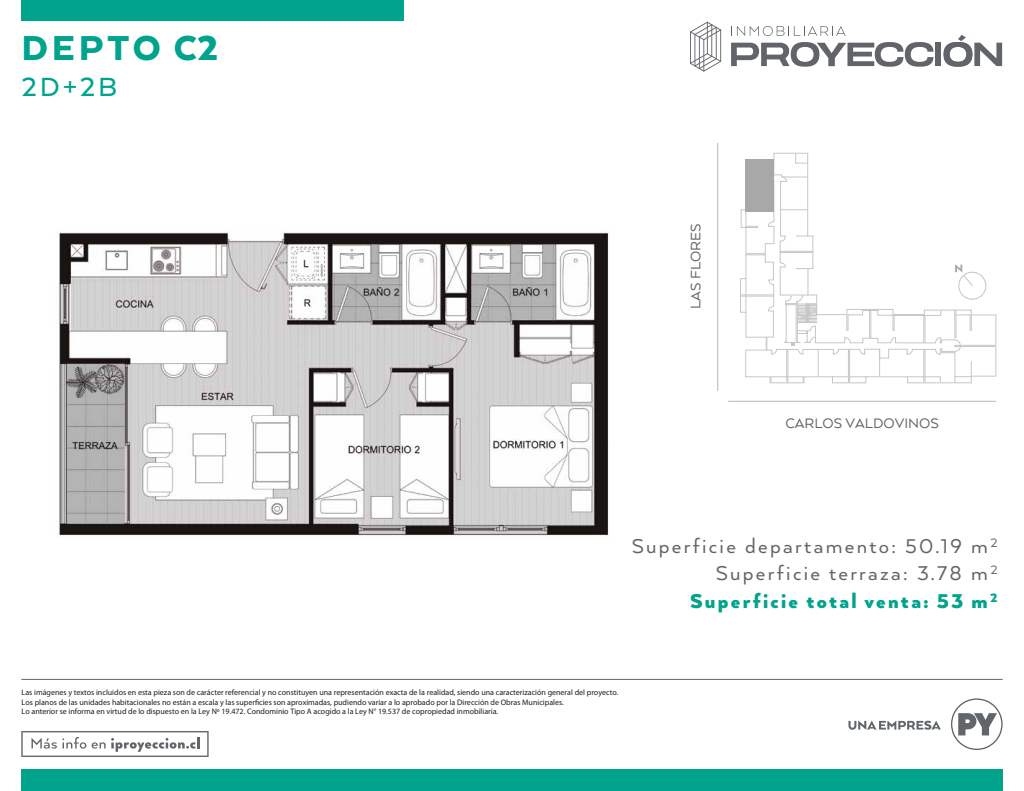
<style>
.page{position:relative;width:1024px;height:791px;background:#fff}
.page>*{position:absolute;margin:0;border:0;box-sizing:border-box;transform-origin:0 0}
.t1{font:900 39.9px "Arquitecta";letter-spacing:.1em;color:#00a38c}
.t2{font:500 30.3px "Arquitecta";color:#00a38c}
.t3{font:23px/27.6px "Arquitecta";letter-spacing:.1em;color:#616569;text-align:right}
.t4{font:15.8px "Arquitecta";color:#616569}
.t5{font:8px/9.6px "Myriad Pro";color:#1d1d1b}
.s1{font-weight:900;color:#00a38c}
</style>
<div class="page">
<div style="left:21px;top:0;width:382px;height:20px;background:#00a38c"></div>
<svg style="left:21px;top:731px;width:187px;height:26px"></svg>
<svg style="left:848px;top:721px;width:92px;height:9px"></svg>
<svg style="left:951px;top:698px;width:51px;height:52px"></svg>
<div style="left:21px;top:769px;width:981px;height:22px;background:#00a38c"></div>
<hr style="left:21px;top:679px;width:981px;height:1px;background:#616569">
<img style="left:58px;top:232px;width:551px;height:304px">
<svg style="left:740px;top:152px;width:256px;height:225px"></svg>
<svg style="left:794px;top:153px;width:14px;height:6px"></svg>
<svg style="left:773px;top:159px;width:198px;height:15px"></svg>
<hr style="left:740px;top:294px;width:33px;height:1px;background:#c7c7c7">
<hr style="left:740px;top:296px;width:33px;height:1px;background:#c7c7c7">
<hr style="left:953px;top:345px;width:42px;height:1px;background:#c7c7c7">
<hr style="left:953px;top:346px;width:42px;height:1px;background:#c7c7c7">
<hr style="left:717px;top:143px;width:1px;height:248px;background:#c7c7c7">
<hr style="left:728px;top:401px;width:267px;height:1px;background:#c7c7c7">
<div style="left:745px;top:159px;width:28px;height:52px;background:#a8a8a8"></div>
<svg style="left:745px;top:174px;width:242px;height:210px"></svg>
<svg style="left:690px;top:22px;width:31px;height:50px"></svg>
<svg style="left:731px;top:26px;width:114px;height:10px"></svg>
<div style="left:935px;top:43px;width:6px;height:23px;background:#616569"></div>
<svg style="left:731px;top:42px;width:202px;height:25px"></svg>
<svg style="left:943px;top:35px;width:58px;height:32px"></svg>
<h1 class="t1" style="left:21px;top:23px;width:198px">DEPTO C2</h1>
<h2 class="t2" style="left:21px;top:68px;width:98px">2D+2B</h2>
<h3 class="t4" style="left:685px;top:309px;width:87px;rotate:-90deg">LAS FLORES</h3>
<h3 class="t4" style="left:785px;top:413px;width:155px">CARLOS VALDOVINOS</h3>
<h3 class="t3" style="left:631px;top:531px;width:367px">Superficie departamento: 50.19 m<sup>2<br></sup>Superficie terraza: 3.78 m<sup>2<br></sup><span class="s1">Superficie total venta: 53 m</span><sup>2</sup></h3>
<p class="t5" style="left:22px;top:688px;width:598px">Las imágenes y textos incluidos en esta pieza son de carácter referencial y no constituyen una representación exacta de la realidad, siendo una caracterización general del proyecto.<br>Los planos de las unidades habitacionales no están a escala y las superficies son aproximadas, pudiendo variar a lo aprobado por la Dirección de Obras Municipales.<br>Lo anterior se informa en virtud de lo dispuesto en la Ley Nº 19.472. Condominio Tipo A acogido a la Ley N° 19.537 de copropiedad inmobiliaria.</p>
</div>
